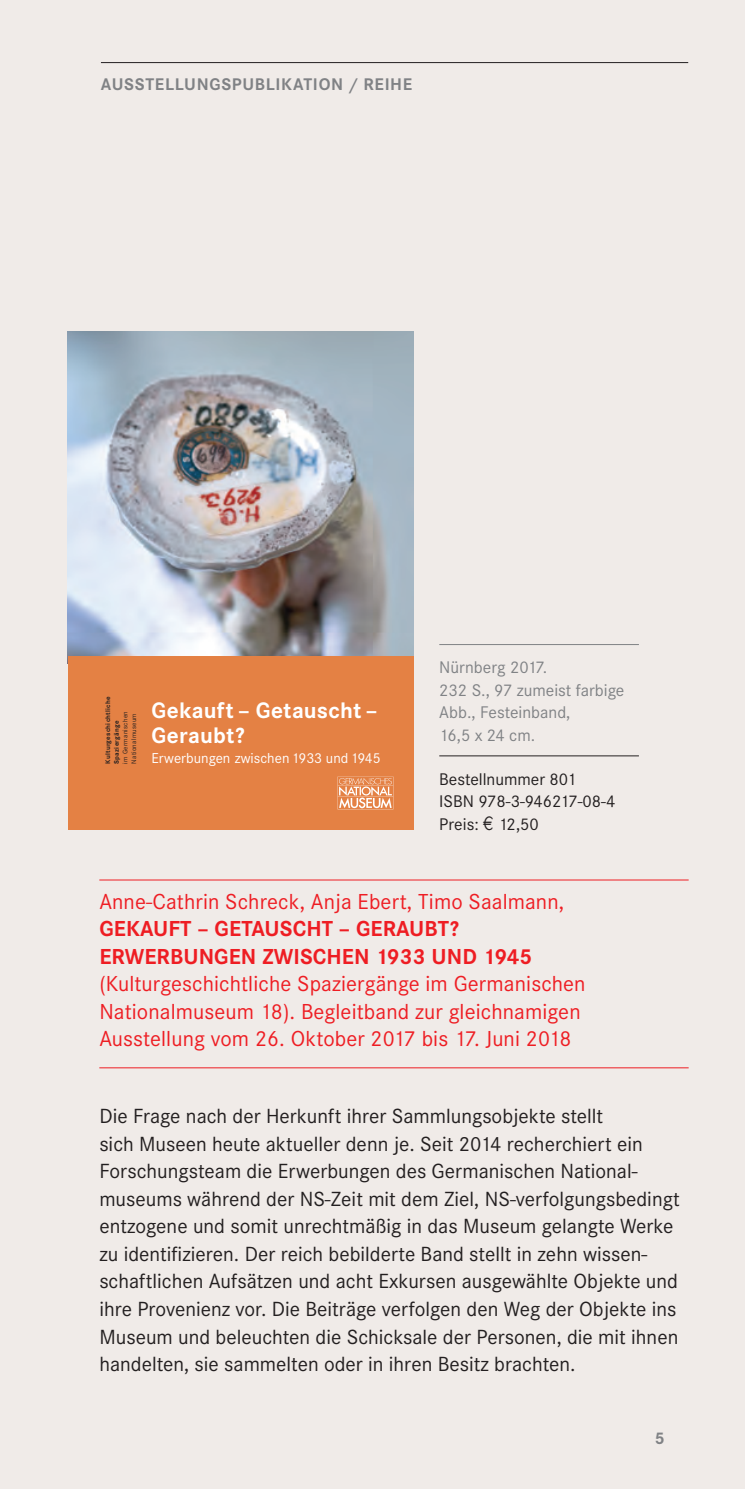
<style>
.page{position:relative;width:745px;height:1489px;background:#fff}
.page>*{position:absolute;margin:0;border:0;box-sizing:border-box;transform-origin:0 0}
.t1{font:700 23.25px/24.8px "Corporate S";letter-spacing:.01em;color:#fff}
.t2{font:22.5px/27.5px "Corporate S";letter-spacing:.005em;color:#ee1d23}
.t3{font:700 22.5px/27.5px "Corporate S";letter-spacing:.005em;color:#ee1d23}
.t4{font:21.25px/27.5px "Corporate S";color:#231f20}
.t5{font:17.5px/22.5px "Corporate S";color:#808285}
.t6{font:17.5px/22.5px "Corporate S";color:#231f20}
.t7{font:700 17.5px "Corporate S";letter-spacing:.035em;color:#808285}
.t8{font:14.75px "Corporate S";color:#fff}
.t9{font:700 7px/8.8px "Corporate S";letter-spacing:.04em;color:#231f20}
.t10{font:7px/8.8px "Corporate S";letter-spacing:.04em;color:#231f20}
</style>
<div class="page">
<div style="left:0;top:0;width:744px;height:1488px;background:#f0ebe8"></div>
<img style="left:68px;top:331px;width:345px;height:324px">
<div style="left:68px;top:655px;width:345px;height:174px;background:#e48144"></div>
<svg style="left:337px;top:776px;width:56px;height:33px"></svg>
<hr style="left:99px;top:879px;width:589px;height:1px;background:#ee1d23">
<hr style="left:99px;top:1067px;width:589px;height:1px;background:#ee1d23">
<hr style="left:439px;top:644px;width:199px;height:1px;background:#808285">
<hr style="left:439px;top:755px;width:199px;height:1px;background:#231f20">
<hr style="left:101px;top:62px;width:586px;height:1px;background:#231f20">
<p class="t7" style="left:101px;top:74px;width:312px">AUSSTELLUNGSPUBLIKATION / REIHE</p>
<p class="t9" style="left:103px;top:763px;width:69px;rotate:-90deg">Kulturgeschichtliche<br>Spaziergänge</p>
<p class="t10" style="left:121px;top:763px;width:54px;rotate:-90deg">im Germanischen<br>Nationalmuseum</p>
<p class="t1" style="left:151px;top:698px;width:227px">Gekauft – Getauscht –<br>Geraubt?</p>
<p class="t8" style="left:151px;top:749px;width:230px">Erwerbungen zwischen 1933 und 1945</p>
<p class="t5" style="left:439px;top:656px;width:186px">Nürnberg 2017.<br>232 S., 97 zumeist farbige<br>Abb., Festeinband,<br>16,5 x 24 cm.</p>
<p class="t6" style="left:439px;top:767px;width:177px">Bestellnummer 801<br>ISBN 978-3-946217-08-4<br>Preis: 12,50</p>
<p class="t2" style="left:99px;top:887px;width:466px">Anne-Cathrin Schreck, Anja Ebert, Timo Saalmann,</p>
<p class="t3" style="left:99px;top:915px;width:434px">GEKAUFT – GETAUSCHT – GERAUBT?<br>ERWERBUNGEN ZWISCHEN 1933 UND 1945</p>
<p class="t2" style="left:99px;top:970px;width:487px">(Kulturgeschichtliche Spaziergänge im Germanischen<br>Nationalmuseum 18). Begleitband zur gleichnamigen<br>Ausstellung vom 26. Oktober 2017 bis 17. Juni 2018</p>
<p class="t4" style="left:99px;top:1102px;width:581px">Die Frage nach der Herkunft ihrer Sammlungsobjekte stellt<br>sich Museen heute aktueller denn je. Seit 2014 recherchiert ein Forschungsteam die Erwerbungen des Germanischen National&shy;museums während der NS-Zeit mit dem Ziel, NS-verfolgungsbedingt entzogene und somit unrechtmäßig in das Museum gelangte Werke zu identifizieren. Der reich bebilderte Band stellt in zehn wissen&shy;schaftlichen Aufsätzen und acht Exkursen ausgewählte Objekte und ihre Provenienz vor. Die Beiträge verfolgen den Weg der Objekte ins Museum und beleuchten die Schicksale der Personen, die mit ihnen handelten, sie sammelten oder in ihren Besitz brachten.</p>
<p class="t7" style="left:654px;top:1427px;width:11px">5</p>
</div>
